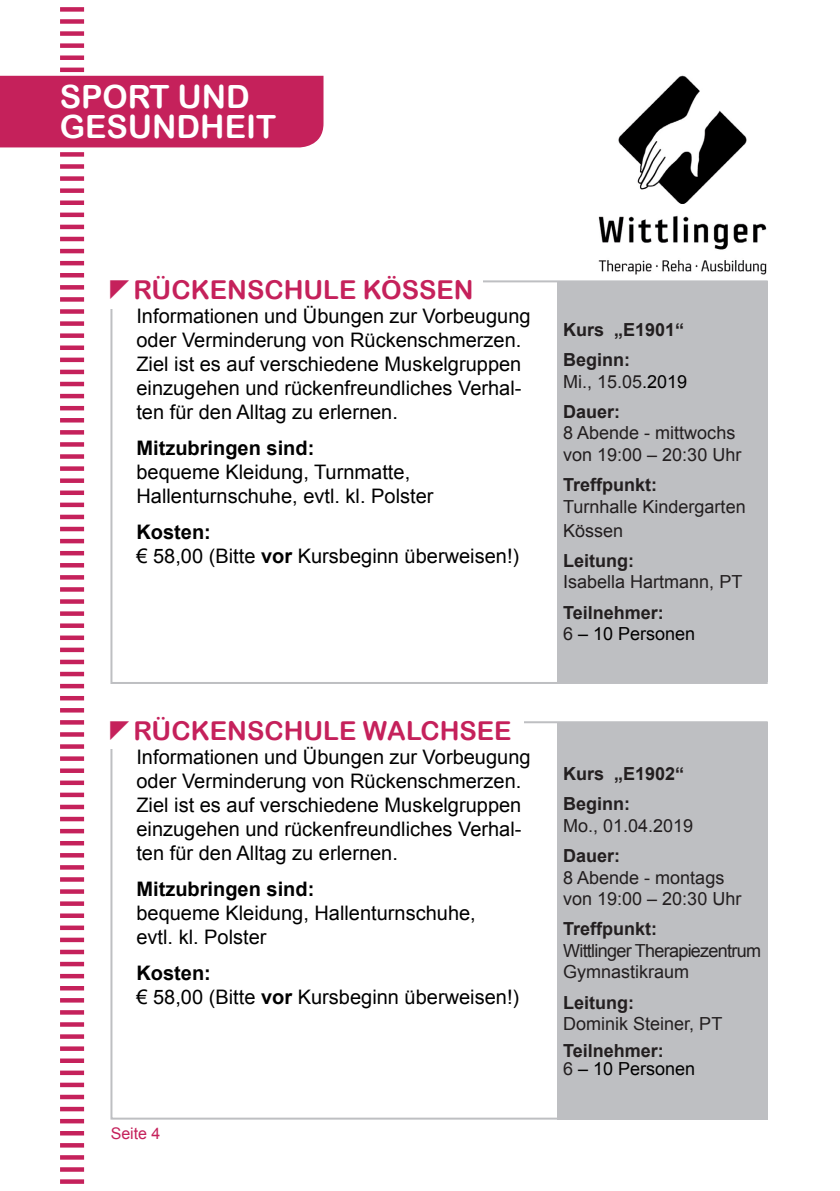
<style>
.page{position:relative;width:840px;height:1191px;background:#fff}
.page>*{position:absolute;margin:0;border:0;box-sizing:border-box;transform-origin:0 0}
.t1{font:32px/30px "Arial Rounded MT Bold";color:#fff}
.t2{font:26px "Arial Rounded MT Bold";color:#c5215b}
.t3{font:20px/24px "Arial";color:#000}
.t4{font:700 20px "Arial";color:#000}
.t5{font:18px/21.6px "Arial";color:#231f20}
.t6{font:700 18px/30px "Arial";color:#231f20}
.t7{font:18px/21.6px "Arial";letter-spacing:-.04em;color:#231f20}
.t8{font:16px "Arial";color:#c5215b}
.s1{font-weight:700}
.s2{color:#000}
.s3{font-weight:400}
.s4{font-weight:400;color:#000}
</style>
<div class="page">
<div style="left:60px;top:7px;width:24px;height:5px;background:#c5215b"></div>
<div style="left:60px;top:19px;width:24px;height:5px;background:#c5215b"></div>
<div style="left:60px;top:31px;width:24px;height:5px;background:#c5215b"></div>
<div style="left:60px;top:43px;width:24px;height:5px;background:#c5215b"></div>
<div style="left:60px;top:55px;width:24px;height:5px;background:#c5215b"></div>
<hr style="left:60px;top:68px;width:24px;height:4px;background:#c5215b">
<div style="left:60px;top:152px;width:24px;height:5px;background:#c5215b"></div>
<div style="left:60px;top:164px;width:24px;height:5px;background:#c5215b"></div>
<div style="left:60px;top:176px;width:24px;height:5px;background:#c5215b"></div>
<div style="left:60px;top:188px;width:24px;height:5px;background:#c5215b"></div>
<div style="left:60px;top:200px;width:24px;height:5px;background:#c5215b"></div>
<hr style="left:60px;top:213px;width:24px;height:4px;background:#c5215b">
<hr style="left:60px;top:225px;width:24px;height:4px;background:#c5215b">
<hr style="left:60px;top:237px;width:24px;height:4px;background:#c5215b">
<hr style="left:60px;top:249px;width:24px;height:4px;background:#c5215b">
<hr style="left:60px;top:261px;width:24px;height:4px;background:#c5215b">
<hr style="left:60px;top:273px;width:24px;height:4px;background:#c5215b">
<svg style="left:60px;top:285px;width:24px;height:4px"></svg>
<div style="left:60px;top:297px;width:24px;height:5px;background:#c5215b"></div>
<div style="left:60px;top:309px;width:24px;height:5px;background:#c5215b"></div>
<div style="left:60px;top:321px;width:24px;height:5px;background:#c5215b"></div>
<div style="left:60px;top:333px;width:24px;height:5px;background:#c5215b"></div>
<div style="left:60px;top:345px;width:24px;height:5px;background:#c5215b"></div>
<div style="left:60px;top:357px;width:24px;height:5px;background:#c5215b"></div>
<hr style="left:60px;top:370px;width:24px;height:4px;background:#c5215b">
<hr style="left:60px;top:382px;width:24px;height:4px;background:#c5215b">
<hr style="left:60px;top:394px;width:24px;height:4px;background:#c5215b">
<hr style="left:60px;top:406px;width:24px;height:4px;background:#c5215b">
<hr style="left:60px;top:418px;width:24px;height:4px;background:#c5215b">
<svg style="left:60px;top:430px;width:24px;height:4px"></svg>
<div style="left:60px;top:442px;width:24px;height:5px;background:#c5215b"></div>
<div style="left:60px;top:454px;width:24px;height:5px;background:#c5215b"></div>
<div style="left:60px;top:466px;width:24px;height:5px;background:#c5215b"></div>
<div style="left:60px;top:478px;width:24px;height:5px;background:#c5215b"></div>
<div style="left:60px;top:490px;width:24px;height:5px;background:#c5215b"></div>
<div style="left:60px;top:502px;width:24px;height:5px;background:#c5215b"></div>
<hr style="left:60px;top:515px;width:24px;height:4px;background:#c5215b">
<hr style="left:60px;top:527px;width:24px;height:4px;background:#c5215b">
<hr style="left:60px;top:539px;width:24px;height:4px;background:#c5215b">
<hr style="left:60px;top:551px;width:24px;height:4px;background:#c5215b">
<hr style="left:60px;top:563px;width:24px;height:4px;background:#c5215b">
<svg style="left:60px;top:575px;width:24px;height:4px"></svg>
<svg style="left:60px;top:587px;width:24px;height:4px"></svg>
<div style="left:60px;top:599px;width:24px;height:5px;background:#c5215b"></div>
<div style="left:60px;top:611px;width:24px;height:5px;background:#c5215b"></div>
<div style="left:60px;top:623px;width:24px;height:5px;background:#c5215b"></div>
<div style="left:60px;top:635px;width:24px;height:5px;background:#c5215b"></div>
<div style="left:60px;top:647px;width:24px;height:5px;background:#c5215b"></div>
<div style="left:60px;top:659px;width:24px;height:5px;background:#c5215b"></div>
<hr style="left:60px;top:672px;width:24px;height:4px;background:#c5215b">
<hr style="left:60px;top:684px;width:24px;height:4px;background:#c5215b">
<hr style="left:60px;top:696px;width:24px;height:4px;background:#c5215b">
<hr style="left:60px;top:708px;width:24px;height:4px;background:#c5215b">
<svg style="left:60px;top:720px;width:24px;height:4px"></svg>
<svg style="left:60px;top:732px;width:24px;height:4px"></svg>
<div style="left:60px;top:744px;width:24px;height:5px;background:#c5215b"></div>
<div style="left:60px;top:756px;width:24px;height:5px;background:#c5215b"></div>
<div style="left:60px;top:768px;width:24px;height:5px;background:#c5215b"></div>
<div style="left:60px;top:780px;width:24px;height:5px;background:#c5215b"></div>
<div style="left:60px;top:792px;width:24px;height:5px;background:#c5215b"></div>
<div style="left:60px;top:804px;width:24px;height:5px;background:#c5215b"></div>
<hr style="left:60px;top:817px;width:24px;height:4px;background:#c5215b">
<hr style="left:60px;top:829px;width:24px;height:4px;background:#c5215b">
<hr style="left:60px;top:841px;width:24px;height:4px;background:#c5215b">
<svg style="left:60px;top:853px;width:24px;height:4px"></svg>
<svg style="left:60px;top:865px;width:24px;height:4px"></svg>
<svg style="left:60px;top:877px;width:24px;height:4px"></svg>
<svg style="left:60px;top:889px;width:24px;height:4px"></svg>
<div style="left:60px;top:901px;width:24px;height:5px;background:#c5215b"></div>
<div style="left:60px;top:913px;width:24px;height:5px;background:#c5215b"></div>
<div style="left:60px;top:925px;width:24px;height:5px;background:#c5215b"></div>
<div style="left:60px;top:937px;width:24px;height:5px;background:#c5215b"></div>
<div style="left:60px;top:949px;width:24px;height:5px;background:#c5215b"></div>
<div style="left:60px;top:961px;width:24px;height:5px;background:#c5215b"></div>
<hr style="left:60px;top:974px;width:24px;height:4px;background:#c5215b">
<hr style="left:60px;top:986px;width:24px;height:4px;background:#c5215b">
<svg style="left:60px;top:998px;width:24px;height:4px"></svg>
<svg style="left:60px;top:1010px;width:24px;height:4px"></svg>
<svg style="left:60px;top:1022px;width:24px;height:4px"></svg>
<svg style="left:60px;top:1034px;width:24px;height:4px"></svg>
<div style="left:60px;top:1046px;width:24px;height:5px;background:#c5215b"></div>
<div style="left:60px;top:1058px;width:24px;height:5px;background:#c5215b"></div>
<div style="left:60px;top:1070px;width:24px;height:5px;background:#c5215b"></div>
<div style="left:60px;top:1082px;width:24px;height:5px;background:#c5215b"></div>
<div style="left:60px;top:1094px;width:24px;height:5px;background:#c5215b"></div>
<div style="left:60px;top:1106px;width:24px;height:5px;background:#c5215b"></div>
<hr style="left:60px;top:1119px;width:24px;height:4px;background:#c5215b">
<hr style="left:60px;top:1131px;width:24px;height:4px;background:#c5215b">
<svg style="left:60px;top:1143px;width:24px;height:4px"></svg>
<svg style="left:60px;top:1155px;width:24px;height:4px"></svg>
<svg style="left:60px;top:1167px;width:24px;height:4px"></svg>
<svg style="left:60px;top:1179px;width:24px;height:4px"></svg>
<div style="left:0;top:76px;width:323px;height:71px;background:#c5215b"></div>
<img style="left:598px;top:75px;width:169px;height:200px">
<div style="left:557px;top:281px;width:210px;height:401px;background:#bebfc2"></div>
<div style="left:557px;top:722px;width:210px;height:397px;background:#bebfc2"></div>
<h1 class="t1" style="left:60px;top:81px;width:218px">SPORT UND<br>GESUNDHEIT</h1>
<h2 class="t2" style="left:133px;top:275px;width:341px">RÜCKENSCHULE KÖSSEN</h2>
<p class="t3" style="left:136px;top:304px;width:395px">Informationen und Übungen zur Vorbeugung oder Verminderung von Rückenschmerzen.<br>Ziel ist es auf verschiedene Muskelgruppen einzugehen und rückenfreundliches Verhal&shy;ten für den Alltag zu erlernen.</p>
<p class="t4" style="left:136px;top:435px;width:179px">Mitzubringen sind:</p>
<p class="t3" style="left:136px;top:460px;width:298px">bequeme Kleidung, Turnmatte,<br>Hallenturnschuhe, evtl. kl. Polster</p>
<p class="t3" style="left:136px;top:520px;width:384px"><span class="s1">Kosten:<br></span>€ 58,00 (Bitte <span class="s1">vor</span> Kursbeginn überweisen!)</p>
<h2 class="t2" style="left:133px;top:715px;width:379px">RÜCKENSCHULE WALCHSEE</h2>
<p class="t3" style="left:136px;top:745px;width:395px">Informationen und Übungen zur Vorbeugung oder Verminderung von Rückenschmerzen.<br>Ziel ist es auf verschiedene Muskelgruppen einzugehen und rückenfreundliches Verhal&shy;ten für den Alltag zu erlernen.</p>
<p class="t4" style="left:136px;top:876px;width:179px">Mitzubringen sind:</p>
<p class="t3" style="left:136px;top:901px;width:341px">bequeme Kleidung, Hallenturnschuhe, evtl. kl. Polster</p>
<p class="t3" style="left:136px;top:961px;width:384px"><span class="s1">Kosten:<br></span>€ 58,00 (Bitte <span class="s1">vor</span> Kursbeginn überweisen!)</p>
<p class="t8" style="left:111px;top:1122px;width:51px">Seite 4</p>
<p class="t6" style="left:562px;top:315px;width:123px">Kurs „E1901“<br>Beginn:</p>
<p class="t5" style="left:562px;top:366px;width:126px;line-height:30px">Mi., 15.05<span class="s2">.2019<br></span><span class="s1">Dauer:</span></p>
<p class="t5" style="left:562px;top:422px;width:180px">8 Abende - mittwochs von 19:00 – 20:30 Uhr</p>
<p class="t6" style="left:562px;top:470px;width:95px">Treffpunkt:</p>
<p class="t5" style="left:562px;top:494px;width:184px;line-height:24px">Turnhalle Kindergarten<br>Kössen</p>
<p class="t6" style="left:562px;top:546px;width:72px">Leitung:</p>
<p class="t5" style="left:562px;top:571px;width:181px">Isabella Hartmann, PT</p>
<p class="t6" style="left:562px;top:602px;width:134px;line-height:21.6px">Teilnehmer:<br><span class="s3">6</span> <span class="s4">– 10 Personen</span></p>
<p class="t6" style="left:562px;top:759px;width:123px">Kurs „E1902“<br>Beginn:</p>
<p class="t5" style="left:562px;top:815px;width:132px">Mo., 01.04.2019</p>
<p class="t6" style="left:562px;top:841px;width:59px">Dauer:</p>
<p class="t5" style="left:562px;top:866px;width:180px">8 Abende - montags von 19:00 – 20:30 Uhr</p>
<p class="t6" style="left:562px;top:914px;width:95px">Treffpunkt:</p>
<p class="t7" style="left:562px;top:940px;width:199px">Wittlinger Therapiezentrum<br>Gymnastikraum</p>
<p class="t6" style="left:562px;top:987px;width:72px">Leitung:</p>
<p class="t5" style="left:562px;top:1013px;width:161px">Dominik Steiner, PT</p>
<p class="t6" style="left:562px;top:1042px;width:134px;line-height:18px">Teilnehmer:<br><span class="s3">6</span> <span class="s4">– 10 Personen</span></p>
</div>
